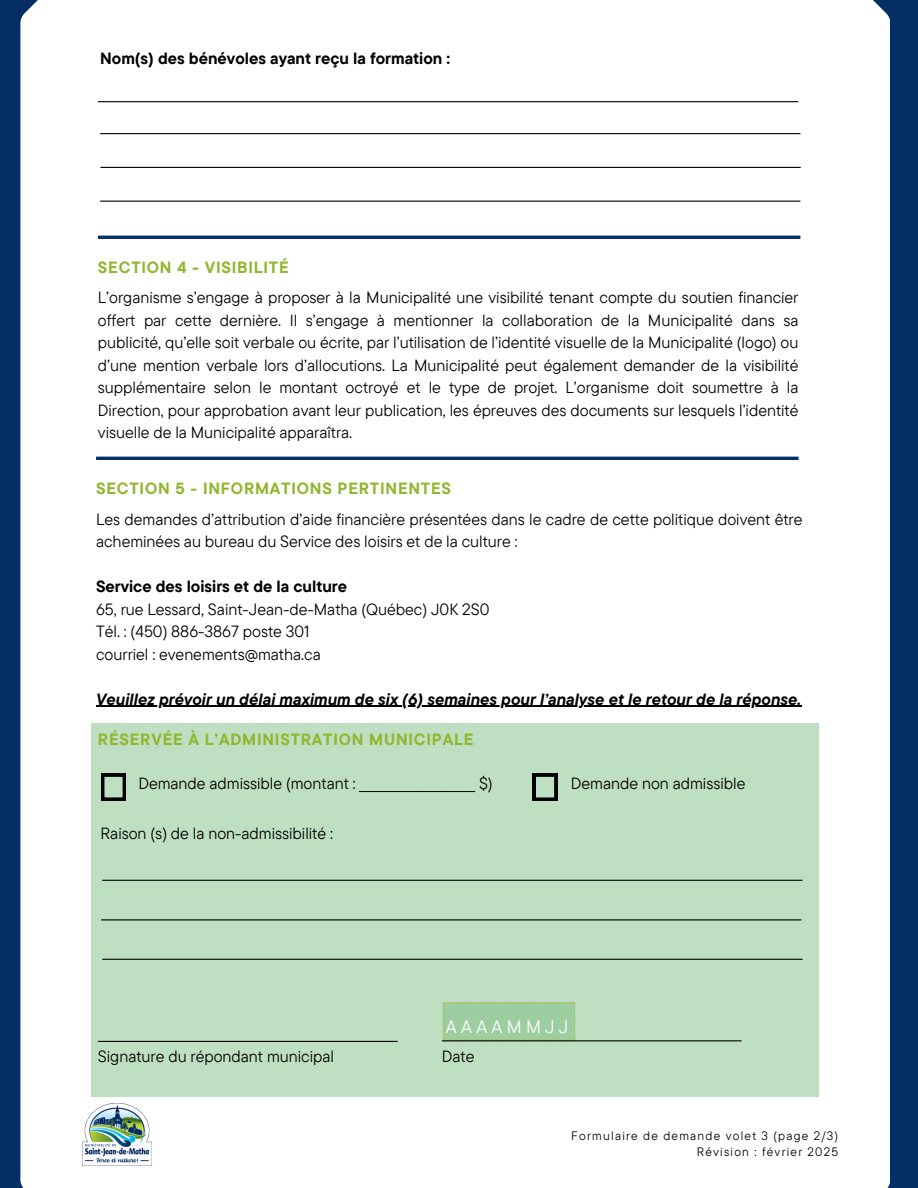
<style>
.page{position:relative;width:918px;height:1188px;background:#042e66}
.page>*{position:absolute;margin:0;border:0;box-sizing:border-box;transform-origin:0 0}
.t1{font:18px "TT Commons Pro";letter-spacing:.24em;color:#fff}
.t2{font:16.2px/22.5px "TT Commons Pro";color:#000}
.t3{font:700 16.2px "TT Commons Pro";letter-spacing:.05em;color:#91b62d}
.t4{font:italic 700 16.2px "TT Commons Pro";color:#000}
.t5{font:700 16.2px "TT Commons Pro";color:#000}
.t6{font:12.15px "TT Commons Pro";letter-spacing:.1em;color:#000}
.s1{font-weight:700}
</style>
<div class="page">
<div style="left:20px;top:0;width:870px;height:1188px;background:#fff"></div>
<svg style="left:54px;top:583px;width:8px;height:8px"></svg>
<svg style="left:54px;top:612px;width:8px;height:8px"></svg>
<hr style="left:98px;top:236px;width:702px;height:3px;background:#042e66">
<div style="left:92px;top:723px;width:727px;height:373px;background:#bedfc2"></div>
<hr style="left:102px;top:880px;width:701px;height:1px;background:#000">
<hr style="left:101px;top:919px;width:700px;height:1px;background:#000">
<hr style="left:102px;top:959px;width:701px;height:1px;background:#000">
<hr style="left:96px;top:457px;width:703px;height:3px;background:#042e66">
<hr style="left:98px;top:1041px;width:300px;height:1px;background:#000">
<svg style="left:442px;top:1002px;width:133px;height:38px"></svg>
<div style="left:445px;top:1004px;width:128px;height:35px;background:#9ccea2"></div>
<hr style="left:442px;top:1040px;width:300px;height:1px;background:#000">
<img style="left:83px;top:1104px;width:69px;height:62px">
<hr style="left:96px;top:706px;width:705px;height:1px;background:#000">
<svg style="left:101px;top:773px;width:25px;height:27px"></svg>
<svg style="left:533px;top:774px;width:24px;height:27px"></svg>
<hr style="left:98px;top:101px;width:700px;height:1px;background:#000">
<hr style="left:100px;top:133px;width:700px;height:1px;background:#000">
<hr style="left:100px;top:167px;width:701px;height:1px;background:#000">
<hr style="left:100px;top:201px;width:700px;height:1px;background:#000">
<p class="t5" style="left:100px;top:47px;width:352px">Nom(s) des bénévoles ayant reçu la formation :</p>
<p class="t3" style="left:98px;top:257px;width:192px">SECTION 4 - VISIBILITÉ</p>
<p class="t2" style="left:98px;top:286px;width:702px;text-align:justify">L’organisme s’engage à proposer à la Municipalité une visibilité tenant compte du soutien financier offert par cette dernière. Il s’engage à mentionner la collaboration de la Municipalité dans sa publicité, qu’elle soit verbale ou écrite, par l’utilisation de l’identité visuelle de la Municipalité (logo) ou d’une mention verbale lors d’allocutions. La Municipalité peut également demander de la visibilité supplémentaire selon le montant octroyé et le type de projet. L’organisme doit soumettre à la Direction, pour approbation avant leur publication, les épreuves des documents sur lesquels l’identité visuelle de la Municipalité apparaîtra.</p>
<p class="t3" style="left:96px;top:478px;width:357px">SECTION 5 - INFORMATIONS PERTINENTES</p>
<h4 class="t2" style="left:96px;top:507px;width:708px">Les demandes d’attribution d’aide financière présentées dans le cadre de cette politique doivent être acheminées au bureau du Service des loisirs et de la culture :</h4>
<p class="t2" style="left:96px;top:575px;width:395px"><span class="s1">Service des loisirs et de la culture<br></span>65, rue Lessard, Saint-Jean-de-Matha (Québec) J0K 2S0<br>Tél. : (450) 886-3867 poste 301<br>courriel : evenements@matha.ca</p>
<p class="t4" style="left:96px;top:688px;width:707px">Veuillez prévoir un délai maximum de six (6) semaines pour l’analyse et le retour de la réponse.</p>
<h2 class="t3" style="left:98px;top:729px;width:377px">RÉSERVÉE À L’ADMINISTRATION MUNICIPALE</h2>
<p class="t2" style="left:138px;top:771px;width:356px">Demande admissible (montant : ________________________ $)</p>
<p class="t2" style="left:571px;top:771px;width:176px">Demande non admissible</p>
<h2 class="t2" style="left:100px;top:821px;width:234px">Raison (s) de la non-admissibilité :</h2>
<p class="t1" style="left:446px;top:1015px;width:124px">AAAAMMJJ</p>
<h5 class="t2" style="left:98px;top:1044px;width:238px">Signature du répondant municipal</h5>
<h5 class="t2" style="left:442px;top:1044px;width:34px">Date</h5>
<h2 class="t6" style="left:571px;top:1128px;width:269px">Formulaire de demande volet 3 (page 2/3)</h2>
<p class="t6" style="left:697px;top:1144px;width:143px">Révision : février 2025</p>
</div>
